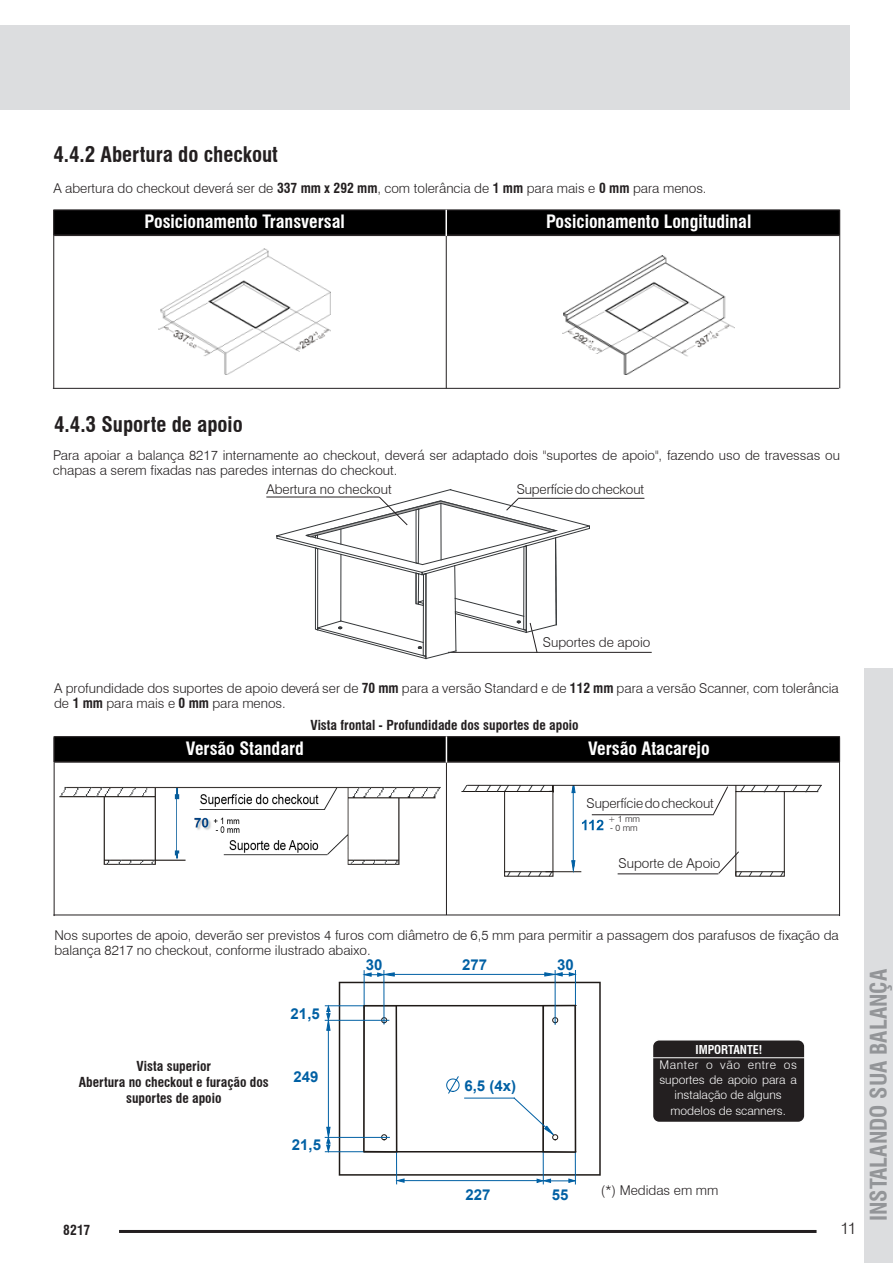
<style>
.page{position:relative;width:893px;height:1263px;background:#fff}
.page>*{position:absolute;margin:0;border:0;box-sizing:border-box;transform-origin:0 0}
.t1{font:700 condensed 22.5px "Swiss 721 BT";color:#939598}
.Sub_Subtítulo_-_Capítulo{font:700 condensed 21px "Swiss 721 BT";color:#231f20}
.t2{font:700 condensed 18px "Swiss 721 BT";color:#fff}
.Num__Página_Dir{font:300 16.5px "Swiss 721 BT";color:#231f20}
.t3{font:700 15px "Arial";color:#0060a4}
.t4{font:300 13.5px/15px "Swiss 721 BT";color:#231f20}
.t5{font:700 condensed 13.5px/15.8px "Swiss 721 BT";color:#231f20;text-align:center}
.t6{font:300 12px/15px "Swiss 721 BT";color:#fff;text-align:center}
.t7{font:700 condensed 12px "Swiss 721 BT";color:#fff}
.t8{font:300 9px "Swiss 721 BT";color:#231f20}
.s1{font-weight:700;font-stretch:condensed}
</style>
<div class="page">
<div style="left:864px;top:668px;width:29px;height:595px;background:#dcdddf"></div>
<hr style="left:119px;top:1230px;width:697px;height:3px;background:#231f20">
<div style="left:0;top:26px;width:850px;height:84px;background:#dcdddf"></div>
<hr style="left:53px;top:210px;width:1px;height:178px;background:#231f20">
<hr style="left:839px;top:210px;width:1px;height:178px;background:#231f20">
<hr style="left:446px;top:235px;width:1px;height:153px;background:#231f20">
<hr style="left:54px;top:235px;width:785px;height:1px;background:#231f20">
<hr style="left:53px;top:388px;width:786px;height:1px;background:#231f20">
<div style="left:54px;top:210px;width:785px;height:25px;background:#000"></div>
<div style="left:53px;top:210px;width:787px;height:25px;border:1px solid #231f20"></div>
<img style="left:159px;top:249px;width:172px;height:126px">
<img style="left:563px;top:256px;width:172px;height:119px">
<hr style="left:445px;top:210px;width:2px;height:26px;background:#fff">
<hr style="left:266px;top:497px;width:113px;height:1px;background:#231f20">
<hr style="left:448px;top:652px;width:204px;height:1px;background:#231f20">
<hr style="left:518px;top:498px;width:126px;height:1px;background:#231f20">
<svg style="left:339px;top:982px;width:262px;height:194px"></svg>
<hr style="left:390px;top:974px;width:155px;height:1px;background:#0060a4">
<hr style="left:328px;top:1029px;width:1px;height:99px;background:#0060a4">
<hr style="left:364px;top:971px;width:1px;height:37px;background:#0060a4">
<svg style="left:363px;top:972px;width:32px;height:5px"></svg>
<hr style="left:575px;top:970px;width:1px;height:37px;background:#0060a4">
<svg style="left:544px;top:972px;width:32px;height:4px"></svg>
<hr style="left:325px;top:1005px;width:39px;height:1px;background:#0060a4">
<hr style="left:325px;top:1151px;width:39px;height:1px;background:#0060a4">
<svg style="left:326px;top:1005px;width:4px;height:26px"></svg>
<svg style="left:326px;top:1127px;width:4px;height:25px"></svg>
<hr style="left:543px;top:1152px;width:1px;height:32px;background:#0060a4">
<hr style="left:575px;top:1152px;width:1px;height:32px;background:#0060a4">
<svg style="left:397px;top:1178px;width:7px;height:5px"></svg>
<hr style="left:396px;top:1151px;width:1px;height:33px;background:#0060a4">
<hr style="left:404px;top:1180px;width:133px;height:1px;background:#0060a4">
<svg style="left:537px;top:1178px;width:39px;height:5px"></svg>
<svg style="left:363px;top:1005px;width:213px;height:148px"></svg>
<hr style="left:325px;top:1137px;width:64px;height:1px;background:#0060a4">
<hr style="left:325px;top:1020px;width:64px;height:1px;background:#0060a4">
<hr style="left:384px;top:970px;width:1px;height:54px;background:#0060a4">
<hr style="left:555px;top:970px;width:1px;height:54px;background:#0060a4">
<div style="left:652px;top:1040px;width:153px;height:82px;background:#231f20;border-radius:7px"></div>
<div style="left:652px;top:1039px;width:154px;height:84px;border:2px solid #fff;border-radius:7px"></div>
<hr style="left:652px;top:1057px;width:153px;height:1px;background:#fff">
<hr style="left:546px;top:871px;width:35px;height:1px;background:#1f1a17">
<div style="left:735px;top:871px;width:50px;height:5px;border:1px solid #1f1a17"></div>
<hr style="left:735px;top:792px;width:1px;height:83px;background:#1f1a17">
<hr style="left:784px;top:792px;width:1px;height:80px;background:#1f1a17">
<svg style="left:735px;top:786px;width:87px;height:7px"></svg>
<hr style="left:573px;top:791px;width:1px;height:71px;background:#0060a4">
<svg style="left:571px;top:786px;width:4px;height:7px"></svg>
<svg style="left:571px;top:860px;width:4px;height:12px"></svg>
<svg style="left:582px;top:820px;width:21px;height:10px"></svg>
<svg style="left:749px;top:871px;width:3px;height:6px"></svg>
<svg style="left:759px;top:871px;width:4px;height:6px"></svg>
<svg style="left:769px;top:871px;width:4px;height:6px"></svg>
<svg style="left:780px;top:871px;width:4px;height:6px"></svg>
<svg style="left:461px;top:786px;width:93px;height:91px"></svg>
<hr style="left:592px;top:814px;width:122px;height:1px;background:#231f20">
<svg style="left:712px;top:786px;width:16px;height:29px"></svg>
<hr style="left:618px;top:873px;width:100px;height:1px;background:#231f20">
<svg style="left:718px;top:851px;width:24px;height:26px"></svg>
<img style="left:59px;top:786px;width:382px;height:78px">
<hr style="left:446px;top:762px;width:1px;height:153px;background:#231f20">
<hr style="left:54px;top:762px;width:785px;height:1px;background:#231f20">
<hr style="left:53px;top:914px;width:786px;height:1px;background:#231f20">
<div style="left:54px;top:737px;width:785px;height:24px;background:#000"></div>
<div style="left:54px;top:736px;width:786px;height:26px;border:1px solid #231f20"></div>
<svg style="left:446px;top:736px;width:1px;height:26px"></svg>
<hr style="left:839px;top:737px;width:1px;height:179px;background:#231f20">
<hr style="left:54px;top:737px;width:1px;height:179px;background:#231f20">
<hr style="left:467px;top:785px;width:355px;height:1px;background:#231f20">
<svg style="left:276px;top:489px;width:314px;height:170px"></svg>
<p class="Sub_Subtítulo_-_Capítulo" style="left:53px;top:142px;width:226px">4.4.2 Abertura do checkout</p>
<p class="t4" style="left:53px;top:181px;width:655px">A abertura do checkout deverá ser de <span class="s1">337 mm x 292 mm</span>, com tolerância de <span class="s1">1 mm</span> para mais e <span class="s1">0 mm</span> para menos.</p>
<p class="t2" style="left:145px;top:211px;width:202px">Posicionamento Transversal</p>
<p class="t2" style="left:546px;top:211px;width:207px">Posicionamento Longitudinal</p>
<p class="Sub_Subtítulo_-_Capítulo" style="left:54px;top:412px;width:190px">4.4.3 Suporte de apoio</p>
<p class="t4" style="left:53px;top:448px;width:789px">Para apoiar a balança 8217 internamente ao checkout, deverá ser adaptado dois "suportes de apoio", fazendo uso de travessas ou chapas a serem fixadas nas paredes internas do checkout.</p>
<p class="t4" style="left:266px;top:482px;width:127px">Abertura no checkout</p>
<p class="t4" style="left:517px;top:482px;width:129px">Superfície do checkout</p>
<p class="t4" style="left:543px;top:635px;width:109px">Suportes de apoio</p>
<p class="t4" style="left:54px;top:680px;width:786px;line-height:15.8px">A profundidade dos suportes de apoio deverá ser de <span class="s1">70 mm</span> para a versão Standard e de <span class="s1">112 mm</span> para a versão Scanner, com tolerância de <span class="s1">1 mm</span> para mais e <span class="s1">0 mm</span> para menos.</p>
<p class="t2" style="left:186px;top:737px;width:119px">Versão Standard</p>
<p class="t2" style="left:588px;top:737px;width:123px">Versão Atacarejo</p>
<p class="t5" style="left:310px;top:717px;width:270px">Vista frontal - Profundidade dos suportes de apoio</p>
<p class="t4" style="left:587px;top:796px;width:129px">Superfície do checkout</p>
<p class="t8" style="left:608px;top:813px;width:34px">+ 1 mm</p>
<p class="t8" style="left:610px;top:822px;width:29px">- 0 mm</p>
<p class="t4" style="left:618px;top:856px;width:103px">Suporte de Apoio</p>
<p class="t4" style="left:54px;top:927px;width:786px">Nos suportes de apoio, deverão ser previstos 4 furos com diâmetro de 6,5 mm para permitir a passagem dos parafusos de fixação da balança 8217 no checkout, conforme ilustrado abaixo.</p>
<p class="t3" style="left:366px;top:954px;width:18px">30</p>
<p class="t3" style="left:462px;top:954px;width:27px">277</p>
<p class="t3" style="left:557px;top:954px;width:18px">30</p>
<p class="t5" style="left:137px;top:1058px;width:76px">Vista superior</p>
<p class="t5" style="left:79px;top:1074px;width:191px">Abertura no checkout e furação dos suportes de apoio</p>
<p class="t3" style="left:291px;top:1003px;width:31px">21,5</p>
<p class="t3" style="left:293px;top:1066px;width:27px">249</p>
<p class="t3" style="left:292px;top:1134px;width:31px">21,5</p>
<p class="t3" style="left:464px;top:1075px;width:53px">6,5 (4x)</p>
<p class="t3" style="left:465px;top:1184px;width:27px">227</p>
<p class="t3" style="left:552px;top:1184px;width:18px">55</p>
<p class="t7" style="left:695px;top:1043px;width:68px">IMPORTANTE!</p>
<p class="t6" style="left:659px;top:1057px;width:139px">Manter o vão entre os suportes de apoio para a instalação de alguns</p>
<p class="t6" style="left:670px;top:1103px;width:117px">modelos de scanners.</p>
<p class="t4" style="left:601px;top:1183px;width:119px">(*) Medidas em mm</p>
<p class="t5" style="left:63px;top:1222px;width:28px">8217</p>
<p class="Num__Página_Dir" style="left:841px;top:1218px;width:17px">11</p>
<h1 class="t1" style="left:865px;top:1221px;width:254px;rotate:-90deg">INSTALANDO SUA BALANÇA</h1>
</div>
